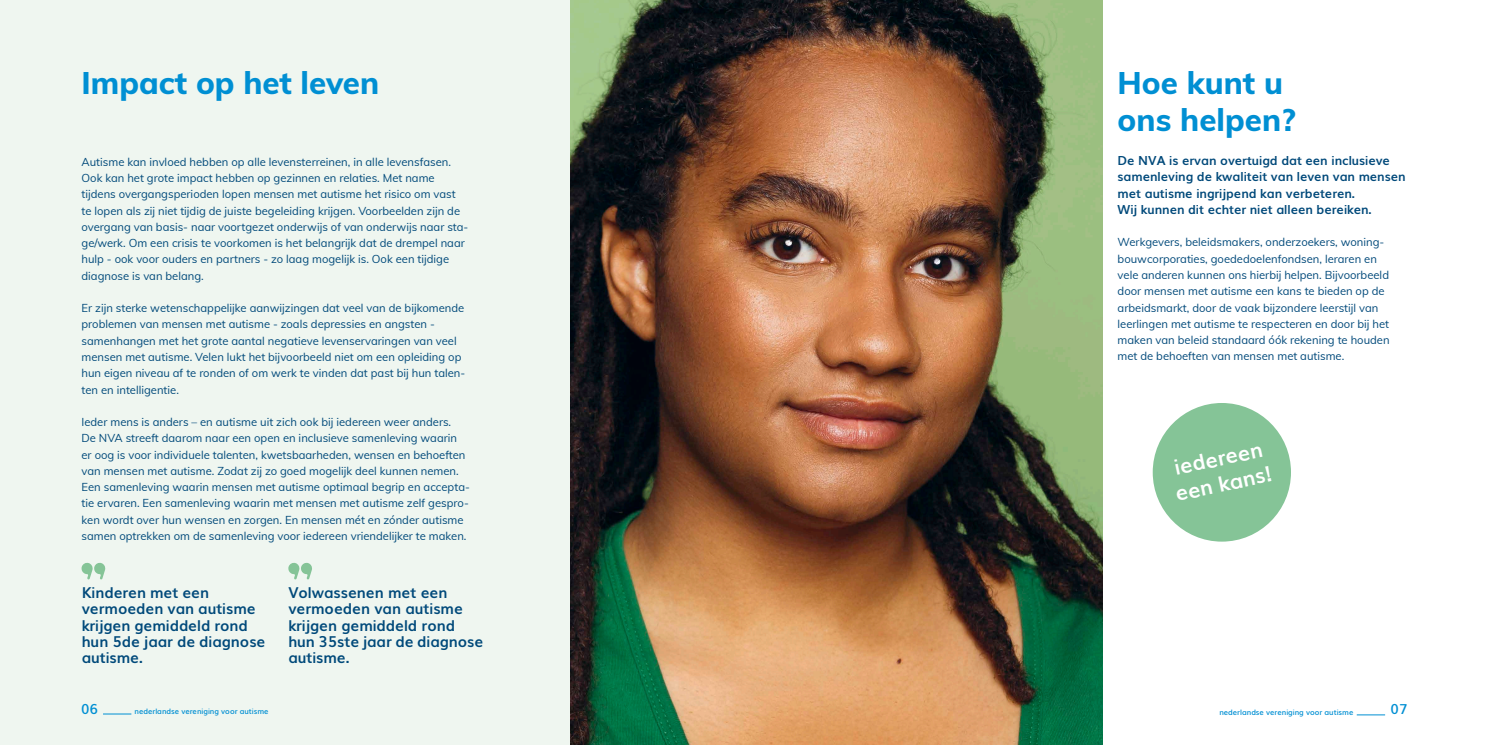
<style>
.page{position:relative;width:1489px;height:745px;background:#fff}
.page>*{position:absolute;margin:0;border:0;box-sizing:border-box;transform-origin:0 0}
.t1{font:800 31.25px/37.5px "Muli";color:#008fd3}
.t2{font:700 21.25px/25.5px "Muli";color:#fff}
.t3{font:700 15px/16.2px "Muli";color:#00497a}
.t4{font:600 13.75px "Muli";color:#008fd3}
.t5{font:700 12.5px/16.2px "Muli";color:#00497a}
.t6{font:11.25px/16.2px "Muli";color:#00497a}
.t7{font:600 7.5px "Muli";color:#008fd3}
</style>
<div class="page">
<div style="left:0;top:0;width:668px;height:744px;background:#eff6f0"></div>
<img style="left:570px;top:0;width:531px;height:744px">
<svg style="left:1356px;top:714px;width:28px;height:1px"></svg>
<svg style="left:103px;top:713px;width:28px;height:1px"></svg>
<svg style="left:81px;top:562px;width:25px;height:17px"></svg>
<svg style="left:288px;top:562px;width:24px;height:17px"></svg>
<div style="left:1152px;top:402px;width:138px;height:139px;background:#85c497;border-radius:50%"></div>
<h1 class="t1" style="left:81px;top:62px;width:299px">Impact op het leven</h1>
<p class="t6" style="left:81px;top:153px;width:388px">Autisme kan invloed hebben op alle levensterreinen, in alle levensfasen.<br>Ook kan het grote impact hebben op gezinnen en relaties. Met name tijdens overgangsperioden lopen mensen met autisme het risico om vast te lopen als zij niet tijdig de juiste begeleiding krijgen. Voorbeelden zijn de overgang van basis- naar voortgezet onderwijs of van onderwijs naar sta&shy;ge/werk. Om een crisis te voorkomen is het belangrijk dat de drempel naar hulp - ook voor ouders en partners - zo laag mogelijk is. Ook een tijdige diagnose is van belang.</p>
<p class="t6" style="left:81px;top:299px;width:385px">Er zijn sterke wetenschappelijke aanwijzingen dat veel van de bijkomende problemen van mensen met autisme - zoals depressies en angsten - samenhangen met het grote aantal negatieve levenservaringen van veel mensen met autisme. Velen lukt het bijvoorbeeld niet om een opleiding op hun eigen niveau af te ronden of om werk te vinden dat past bij hun talen&shy;ten en intelligentie.</p>
<p class="t6" style="left:81px;top:413px;width:390px">Ieder mens is anders – en autisme uit zich ook bij iedereen weer anders.<br>De NVA streeft daarom naar een open en inclusieve samenleving waarin er oog is voor individuele talenten, kwetsbaarheden, wensen en behoeften van mensen met autisme. Zodat zij zo goed mogelijk deel kunnen nemen.<br>Een samenleving waarin mensen met autisme optimaal begrip en accepta&shy;tie ervaren. Een samenleving waarin met mensen met autisme zelf gespro&shy;ken wordt over hun wensen en zorgen. En mensen mét en zónder autisme samen optrekken om de samenleving voor iedereen vriendelijker te maken.</p>
<h3 class="t3" style="left:82px;top:583px;width:185px">Kinderen met een vermoeden van autisme krijgen gemiddeld rond hun 5de jaar de diagnose autisme.</h3>
<h3 class="t3" style="left:288px;top:583px;width:196px">Volwassenen met een vermoeden van autisme krijgen gemiddeld rond hun 35ste jaar de diagnose autisme.</h3>
<h1 class="t1" style="left:1117px;top:62px;width:179px">Hoe kunt u ons helpen?</h1>
<p class="t5" style="left:1117px;top:152px;width:289px">De NVA is ervan overtuigd dat een inclusieve samenleving de kwaliteit van leven van mensen met autisme ingrijpend kan verbeteren.<br>Wij kunnen dit echter niet alleen bereiken.</p>
<p class="t6" style="left:1117px;top:233px;width:273px">Werkgevers, beleidsmakers, onderzoekers, woning&shy;bouwcorporaties, goededoelenfondsen, leraren en vele anderen kunnen ons hierbij helpen. Bijvoorbeeld door mensen met autisme een kans te bieden op de arbeidsmarkt, door de vaak bijzondere leerstijl van leerlingen met autisme te respecteren en door bij het maken van beleid standaard óók rekening te houden met de behoeften van mensen met autisme.</p>
<h2 class="t2" style="left:1167px;top:454px;width:100px;rotate:-12deg">iedereen een kans!</h2>
<p class="t4" style="left:81px;top:697px;width:18px">06</p>
<p class="t7" style="left:134px;top:705px;width:135px">nederlandse vereniging voor autisme</p>
<p class="t7" style="left:1219px;top:705px;width:135px">nederlandse vereniging voor autisme</p>
<p class="t4" style="left:1390px;top:697px;width:18px">07</p>
</div>
